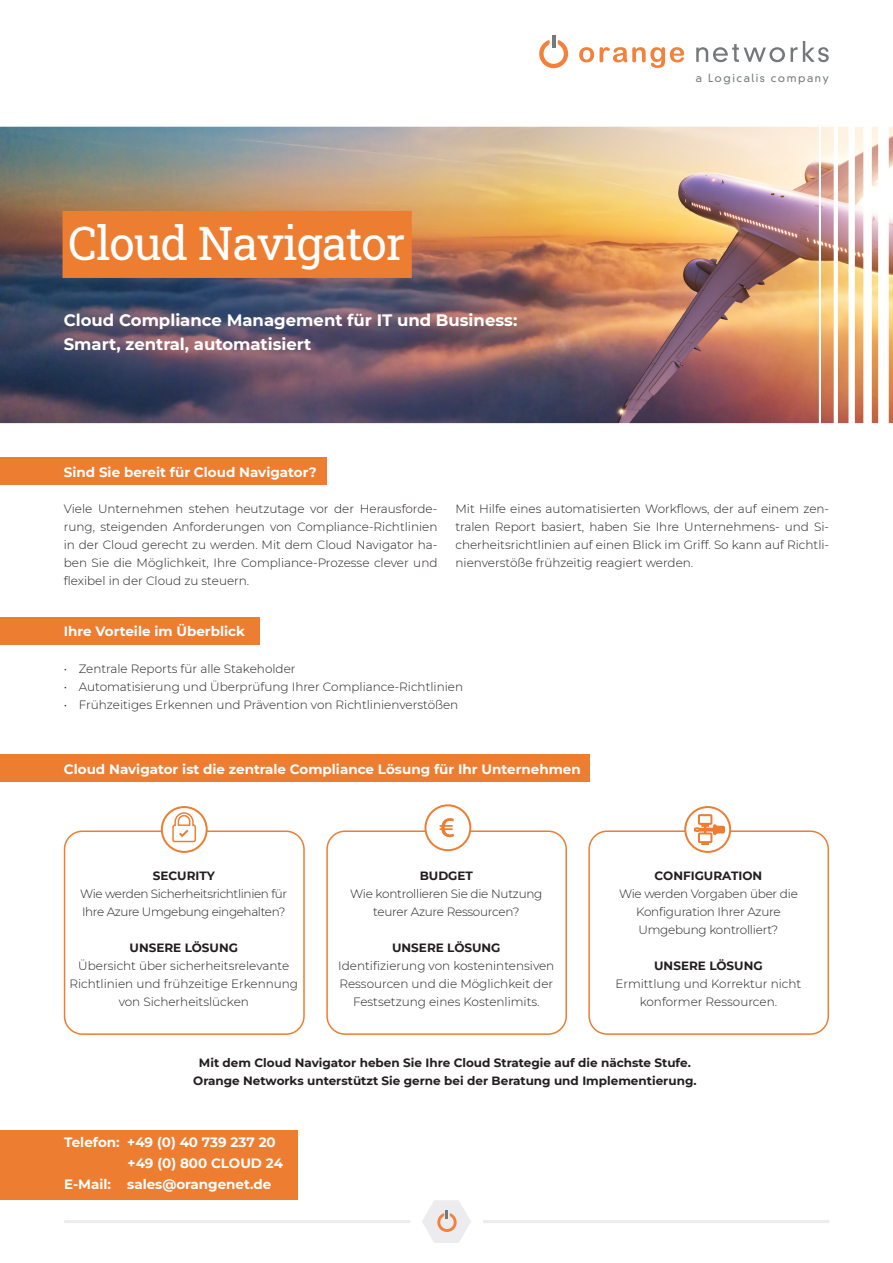
<style>
.page{position:relative;width:893px;height:1263px;background:#fff}
.page>*{position:absolute;margin:0;border:0;box-sizing:border-box;transform-origin:0 0}
.t1{font:46.05px "Roboto Slab";letter-spacing:-.02em;color:#fff}
.t2{font:700 16.5px "Montserrat";color:#fff}
.copy{font:700 13.5px "Montserrat";color:#fff}
.copy-2{font:300 12px/18px "Montserrat";color:#231f20;text-align:justify}
.copy-3{font:700 12px "Montserrat";color:#231f20}
.copy-4{font:300 12px/18px "Montserrat";letter-spacing:-.02em;color:#231f20;text-align:center}
.copy-5{font:300 12px/18px "Montserrat";letter-spacing:-.03em;color:#231f20}
.t3{font:300 10.8px "DIN Neuzeit Grotesk Std";letter-spacing:.14em;color:#75797b}
</style>
<div class="page">
<div style="left:0;top:457px;width:326px;height:28px;background:#ed7d31"></div>
<svg style="left:539px;top:35px;width:29px;height:33px"></svg>
<svg style="left:579px;top:47px;width:105px;height:21px"></svg>
<svg style="left:696px;top:44px;width:89px;height:18px"></svg>
<svg style="left:791px;top:41px;width:38px;height:21px"></svg>
<img style="left:0;top:127px;width:893px;height:296px">
<div style="left:63px;top:211px;width:349px;height:67px;background:#ed7d31"></div>
<div style="left:0;top:617px;width:259px;height:27px;background:#ed7d31"></div>
<hr style="left:483px;top:1220px;width:346px;height:3px;background:#ececee">
<hr style="left:64px;top:1220px;width:346px;height:3px;background:#ececee">
<svg style="left:422px;top:1200px;width:49px;height:43px"></svg>
<div style="left:0;top:754px;width:590px;height:28px;background:#ed7d31"></div>
<div style="left:0;top:1130px;width:298px;height:69px;background:#ed7d31"></div>
<div style="left:64px;top:830px;width:241px;height:205px;border:2px solid #ed7d31;border-radius:18px"></div>
<div style="left:326px;top:830px;width:241px;height:205px;border:2px solid #ed7d31;border-radius:18px"></div>
<div style="left:588px;top:830px;width:241px;height:205px;border:2px solid #ed7d31;border-radius:18px"></div>
<svg style="left:162px;top:807px;width:45px;height:45px"></svg>
<div style="left:161px;top:806px;width:47px;height:47px;border:2px solid #ed7d31;border-radius:50%"></div>
<svg style="left:172px;top:813px;width:25px;height:30px"></svg>
<div style="left:425px;top:805px;width:45px;height:45px;background:#fff;border-radius:50%"></div>
<div style="left:424px;top:804px;width:47px;height:47px;border:2px solid #ed7d31;border-radius:50%"></div>
<svg style="left:440px;top:818px;width:14px;height:19px"></svg>
<svg style="left:685px;top:807px;width:45px;height:45px"></svg>
<div style="left:684px;top:806px;width:47px;height:47px;border:2px solid #ed7d31;border-radius:50%"></div>
<svg style="left:694px;top:814px;width:31px;height:31px"></svg>
<p class="t1" style="left:68px;top:212px;width:339px">Cloud Navigator</p>
<p class="t2" style="left:64px;top:309px;width:455px">Cloud Compliance Management für IT und Business:</p>
<p class="t2" style="left:64px;top:333px;width:249px">Smart, zentral, automatisiert</p>
<p class="t3" style="left:696px;top:72px;width:135px">a Logicalis company</p>
<p class="copy" style="left:64px;top:462px;width:254px">Sind Sie bereit für Cloud Navigator?</p>
<p class="copy-2" style="left:64px;top:500px;width:375px">Viele Unternehmen stehen heutzutage vor der Herausforde&shy;rung, steigenden Anforderungen von Compliance-Richtlinien in der Cloud gerecht zu werden. Mit dem Cloud Navigator ha&shy;ben Sie die Möglichkeit, Ihre Compliance-Prozesse clever und flexibel in der Cloud zu steuern.</p>
<p class="copy-2" style="left:455px;top:499px;width:375px">Mit Hilfe eines automatisierten Workflows, der auf einem zen&shy;tralen Report basiert, haben Sie Ihre Unternehmens- und Si&shy;cherheitsrichtlinien auf einen Blick im Griff. So kann auf Richtli&shy;nienverstöße frühzeitig reagiert werden.</p>
<p class="copy" style="left:64px;top:622px;width:183px">Ihre Vorteile im Überblick</p>
<p class="copy-2" style="left:64px;top:659px;width:233px">• Zentrale Reports für alle Stakeholder</p>
<p class="copy-2" style="left:64px;top:677px;width:401px">• Automatisierung und Überprüfung Ihrer Compliance-Richtlinien</p>
<p class="copy-2" style="left:64px;top:695px;width:396px">• Frühzeitiges Erkennen und Prävention von Richtlinienverstößen</p>
<p class="copy" style="left:64px;top:759px;width:518px">Cloud Navigator ist die zentrale Compliance Lösung für Ihr Unternehmen</p>
<p class="copy-3" style="left:153px;top:867px;width:64px">SECURITY</p>
<p class="copy-5" style="left:80px;top:884px;width:209px">Wie werden Sicherheitsrichtlinien für<br>Ihre Azure Umgebung eingehalten?</p>
<p class="copy-3" style="left:130px;top:939px;width:110px">UNSERE LÖSUNG</p>
<p class="copy-2" style="left:69px;top:956px;width:230px;text-align:center">Übersicht über sicherheitsrelevante<br>Richtlinien und frühzeitige Erkennung von Sicherheitslücken</p>
<p class="copy-3" style="left:420px;top:867px;width:55px">BUDGET</p>
<p class="copy-4" style="left:350px;top:884px;width:194px">Wie kontrollieren Sie die Nutzung</p>
<p class="copy-4" style="left:373px;top:902px;width:148px">teurer Azure Ressourcen?</p>
<p class="copy-3" style="left:392px;top:939px;width:110px">UNSERE LÖSUNG</p>
<p class="copy-2" style="left:338px;top:956px;width:218px;text-align:center">Identifizierung von kostenintensiven<br>Ressourcen und die Möglichkeit der<br>Festsetzung eines Kostenlimits.</p>
<p class="copy-3" style="left:655px;top:867px;width:109px">CONFIGURATION</p>
<p class="copy-4" style="left:619px;top:884px;width:180px">Wie werden Vorgaben über die<br>Konfiguration Ihrer Azure<br>Umgebung kontrolliert?</p>
<p class="copy-3" style="left:654px;top:957px;width:110px">UNSERE LÖSUNG</p>
<p class="copy-2" style="left:615px;top:974px;width:187px">Ermittlung und Korrektur nicht</p>
<p class="copy-2" style="left:640px;top:992px;width:139px">konformer Ressourcen.</p>
<p class="copy-3" style="left:199px;top:1054px;width:493px">Mit dem Cloud Navigator heben Sie Ihre Cloud Strategie auf die nächste Stufe.</p>
<p class="copy-3" style="left:193px;top:1072px;width:505px">Orange Networks unterstützt Sie gerne bei der Beratung und Implementierung.</p>
<p class="copy" style="left:64px;top:1132px;width:213px">Telefon: +49 (0) 40 739 237 20</p>
<p class="copy" style="left:128px;top:1153px;width:157px">+49 (0) 800 CLOUD 24</p>
<p class="copy" style="left:64px;top:1174px;width:209px">E-Mail: sales@orangenet.de</p>
</div>
